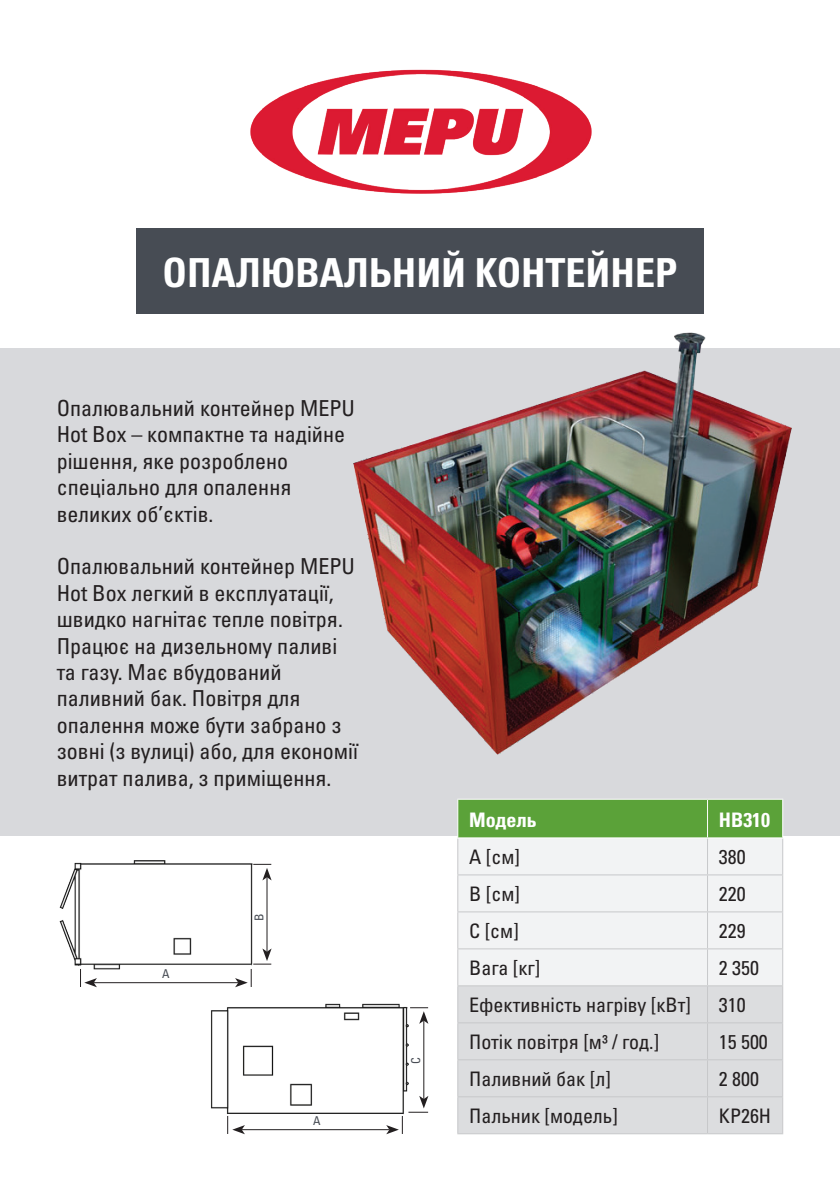
<style>
.page{position:relative;width:840px;height:1191px;background:#fff}
.page>*{position:absolute;margin:0;border:0;box-sizing:border-box;transform-origin:0 0}
.Otsikko_2020{font:40px "Univers LTCYR 67 Bold Cond";color:#fff}
.Leipäteksti_valk_202{font:condensed 22px/26.4px "Univers LTCYR 57";color:#231f20}
.Taulukko_leipis{font:condensed 20px "Univers LTCYR 57";color:#231f20}
.Taulukko_header{font:20px "Univers LTCYR 67 Bold Cond";color:#fff}
.Mitat_yms_pienet_tek{font:condensed 12.2px "Univers LT Std";color:#474c54}
</style>
<div class="page">
<div style="left:136px;top:228px;width:567px;height:85px;background:#474c54"></div>
<img style="left:250px;top:69px;width:342px;height:125px">
<div style="left:0;top:348px;width:839px;height:487px;background:#d8d9dc"></div>
<div style="left:458px;top:799px;width:323px;height:38px;background:#5ba239"></div>
<div style="left:458px;top:838px;width:323px;height:147px;background:#f2f3f4"></div>
<div style="left:458px;top:986px;width:323px;height:147px;background:#dcdddf"></div>
<hr style="left:457px;top:838px;width:1px;height:36px;background:#c7c8ca">
<hr style="left:706px;top:838px;width:1px;height:36px;background:#c7c8ca">
<hr style="left:781px;top:838px;width:1px;height:36px;background:#c7c8ca">
<hr style="left:457px;top:874px;width:250px;height:1px;background:#c7c8ca">
<hr style="left:457px;top:875px;width:1px;height:36px;background:#c7c8ca">
<hr style="left:707px;top:874px;width:75px;height:1px;background:#c7c8ca">
<hr style="left:706px;top:875px;width:1px;height:36px;background:#c7c8ca">
<hr style="left:781px;top:875px;width:1px;height:36px;background:#c7c8ca">
<hr style="left:457px;top:911px;width:250px;height:1px;background:#c7c8ca">
<hr style="left:457px;top:912px;width:1px;height:36px;background:#c7c8ca">
<hr style="left:707px;top:911px;width:75px;height:1px;background:#c7c8ca">
<hr style="left:706px;top:912px;width:1px;height:36px;background:#c7c8ca">
<hr style="left:781px;top:912px;width:1px;height:36px;background:#c7c8ca">
<hr style="left:457px;top:948px;width:250px;height:1px;background:#c7c8ca">
<hr style="left:457px;top:949px;width:1px;height:36px;background:#c7c8ca">
<hr style="left:707px;top:948px;width:75px;height:1px;background:#c7c8ca">
<hr style="left:706px;top:949px;width:1px;height:36px;background:#c7c8ca">
<hr style="left:781px;top:949px;width:1px;height:36px;background:#c7c8ca">
<hr style="left:457px;top:985px;width:250px;height:1px;background:#c7c8ca">
<hr style="left:457px;top:986px;width:1px;height:36px;background:#c7c8ca">
<hr style="left:707px;top:985px;width:75px;height:1px;background:#c7c8ca">
<hr style="left:706px;top:986px;width:1px;height:36px;background:#c7c8ca">
<hr style="left:781px;top:986px;width:1px;height:36px;background:#c7c8ca">
<hr style="left:457px;top:1022px;width:250px;height:1px;background:#c7c8ca">
<hr style="left:457px;top:1023px;width:1px;height:36px;background:#c7c8ca">
<hr style="left:707px;top:1022px;width:75px;height:1px;background:#c7c8ca">
<hr style="left:706px;top:1023px;width:1px;height:36px;background:#c7c8ca">
<hr style="left:781px;top:1023px;width:1px;height:36px;background:#c7c8ca">
<hr style="left:457px;top:1059px;width:250px;height:1px;background:#c7c8ca">
<hr style="left:457px;top:1060px;width:1px;height:36px;background:#c7c8ca">
<hr style="left:707px;top:1059px;width:75px;height:1px;background:#c7c8ca">
<hr style="left:706px;top:1060px;width:1px;height:36px;background:#c7c8ca">
<hr style="left:781px;top:1060px;width:1px;height:36px;background:#c7c8ca">
<hr style="left:457px;top:1096px;width:250px;height:1px;background:#c7c8ca">
<hr style="left:457px;top:1097px;width:1px;height:36px;background:#c7c8ca">
<hr style="left:707px;top:1096px;width:75px;height:1px;background:#c7c8ca">
<hr style="left:706px;top:1097px;width:1px;height:36px;background:#c7c8ca">
<hr style="left:781px;top:1097px;width:1px;height:36px;background:#c7c8ca">
<hr style="left:457px;top:1133px;width:250px;height:1px;background:#c7c8ca">
<hr style="left:707px;top:1133px;width:75px;height:1px;background:#c7c8ca">
<hr style="left:457px;top:798px;width:250px;height:1px;background:#fff">
<hr style="left:457px;top:799px;width:1px;height:38px;background:#fff">
<hr style="left:707px;top:798px;width:75px;height:1px;background:#fff">
<hr style="left:706px;top:799px;width:1px;height:38px;background:#fff">
<hr style="left:781px;top:799px;width:1px;height:38px;background:#fff">
<img style="left:59px;top:860px;width:198px;height:110px">
<hr style="left:94px;top:982px;width:144px;height:1px;background:#231f20">
<hr style="left:266px;top:877px;width:1px;height:74px;background:#231f20">
<svg style="left:80px;top:969px;width:17px;height:18px"></svg>
<svg style="left:235px;top:948px;width:36px;height:39px"></svg>
<svg style="left:253px;top:864px;width:18px;height:16px"></svg>
<img style="left:211px;top:1003px;width:197px;height:115px">
<hr style="left:242px;top:1129px;width:147px;height:1px;background:#231f20">
<hr style="left:423px;top:1020px;width:1px;height:79px;background:#231f20">
<svg style="left:227px;top:1116px;width:18px;height:18px"></svg>
<svg style="left:408px;top:1095px;width:20px;height:17px"></svg>
<svg style="left:386px;top:1116px;width:16px;height:18px"></svg>
<svg style="left:410px;top:1007px;width:18px;height:16px"></svg>
<img style="left:353px;top:332px;width:438px;height:422px">
<p class="Otsikko_2020" style="left:162px;top:248px;width:516px">ОПАЛЮВАЛЬНИЙ КОНТЕЙНЕР</p>
<p class="Leipäteksti_valk_202" style="left:57px;top:394px;width:299px">Опалювальний контейнер MEPU<br>Hot Box – компактне та надійне рішення, яке розроблено спеціально для опалення великих об’єктів.</p>
<p class="Leipäteksti_valk_202" style="left:57px;top:553px;width:302px">Опалювальний контейнер MEPU<br>Hot Box легкий в експлуатації, швидко нагнітає тепле повітря.<br>Працює на дизельному паливі та газу. Має вбудований паливний бак. Повітря для опалення може бути забрано з зовні (з вулиці) або, для економії витрат палива, з приміщення.</p>
<p class="Mitat_yms_pienet_tek" style="left:162px;top:965px;width:9px">A</p>
<p class="Mitat_yms_pienet_tek" style="left:251px;top:920px;width:9px;rotate:-90deg">B</p>
<p class="Mitat_yms_pienet_tek" style="left:313px;top:1113px;width:9px">A</p>
<p class="Mitat_yms_pienet_tek" style="left:408px;top:1063px;width:8px;rotate:-90deg">C</p>
<p class="Taulukko_header" style="left:469px;top:807px;width:69px">Модель</p>
<p class="Taulukko_header" style="left:718px;top:807px;width:53px">HB310</p>
<p class="Taulukko_leipis" style="left:469px;top:844px;width:52px">A [cм]</p>
<p class="Taulukko_leipis" style="left:718px;top:844px;width:28px">380</p>
<p class="Taulukko_leipis" style="left:469px;top:881px;width:52px">B [cм]</p>
<p class="Taulukko_leipis" style="left:718px;top:881px;width:28px">220</p>
<p class="Taulukko_leipis" style="left:469px;top:918px;width:51px">C [cм]</p>
<p class="Taulukko_leipis" style="left:718px;top:918px;width:28px">229</p>
<p class="Taulukko_leipis" style="left:469px;top:955px;width:73px">Вага [кг]</p>
<p class="Taulukko_leipis" style="left:718px;top:955px;width:41px">2 350</p>
<p class="Taulukko_leipis" style="left:469px;top:992px;width:223px">Ефективність нагріву [кBт]</p>
<p class="Taulukko_leipis" style="left:718px;top:992px;width:28px">310</p>
<p class="Taulukko_leipis" style="left:469px;top:1029px;width:191px">Потік повітря [м³ / год.]</p>
<p class="Taulukko_leipis" style="left:718px;top:1029px;width:50px">15 500</p>
<p class="Taulukko_leipis" style="left:469px;top:1066px;width:143px">Паливний бак [л]</p>
<p class="Taulukko_leipis" style="left:718px;top:1066px;width:41px">2 800</p>
<p class="Taulukko_leipis" style="left:469px;top:1103px;width:150px">Пальник [модель]</p>
<p class="Taulukko_leipis" style="left:718px;top:1103px;width:54px">KP26H</p>
</div>
